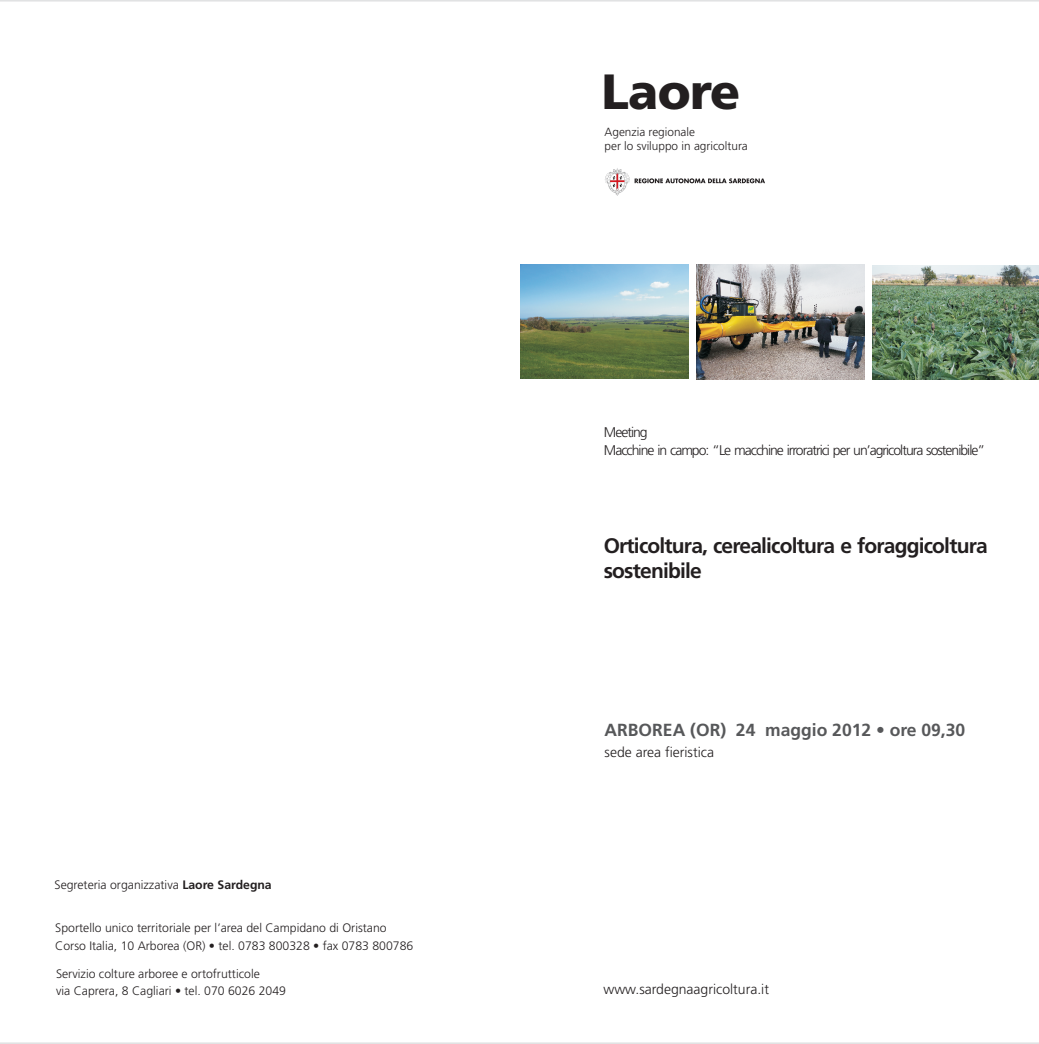
<style>
.page{position:relative;width:1039px;height:1044px;background:#fff}
.page>*{position:absolute;margin:0;border:0;box-sizing:border-box;transform-origin:0 0}
.t1{font:900 49.35px "Frutiger";letter-spacing:-.015em;color:#231f20}
.t2{font:700 21px/24.8px "Frutiger";letter-spacing:-.04em;color:#231f20}
.t3{font:700 17.5px "Frutiger";color:#57585a}
.t4{font:300 14px/17.8px "Frutiger";letter-spacing:-.07em;color:#231f20}
.t5{font:300 14px "Frutiger";color:#231f20}
.t6{font:300 12.25px/17.8px "Frutiger";color:#231f20}
.t7{font:300 11.9px/13.7px "Frutiger";color:#231f20}
.s1{font-weight:700}
</style>
<div class="page">
<svg style="left:605px;top:168px;width:160px;height:28px"></svg>
<img style="left:872px;top:265px;width:167px;height:114px">
<img style="left:696px;top:265px;width:168px;height:114px">
<img style="left:520px;top:264px;width:168px;height:114px">
<p class="t6" style="left:55px;top:877px;width:219px">Segreteria organizzativa <span class="s1">Laore Sardegna</span></p>
<p class="t6" style="left:55px;top:920px;width:359px">Sportello unico territoriale per l’area del Campidano di Oristano<br>Corso Italia, 10 Arborea (OR) • tel. 0783 800328 • fax 0783 800786</p>
<p class="t6" style="left:56px;top:965px;width:231px">Servizio colture arboree e ortofrutticole<br>via Caprera, 8 Cagliari • tel. 070 6026 2049</p>
<h1 class="t1" style="left:601px;top:72px;width:140px">Laore</h1>
<p class="t7" style="left:604px;top:126px;width:145px">Agenzia regionale<br>per lo sviluppo in agricoltura</p>
<p class="t4" style="left:604px;top:424px;width:383px">Meeting<br>Macchine in campo: “Le macchine irroratrici per un’agricoltura sostenibile”</p>
<h2 class="t2" style="left:603px;top:535px;width:385px">Orticoltura, cerealicoltura e foraggicoltura sostenibile</h2>
<h3 class="t3" style="left:604px;top:722px;width:362px">ARBOREA (OR) 24 maggio 2012 • ore 09,30</h3>
<p class="t5" style="left:604px;top:747px;width:111px">sede area fieristica</p>
<p class="t5" style="left:603px;top:983px;width:167px">www.sardegnaagricoltura.it</p>
</div>
